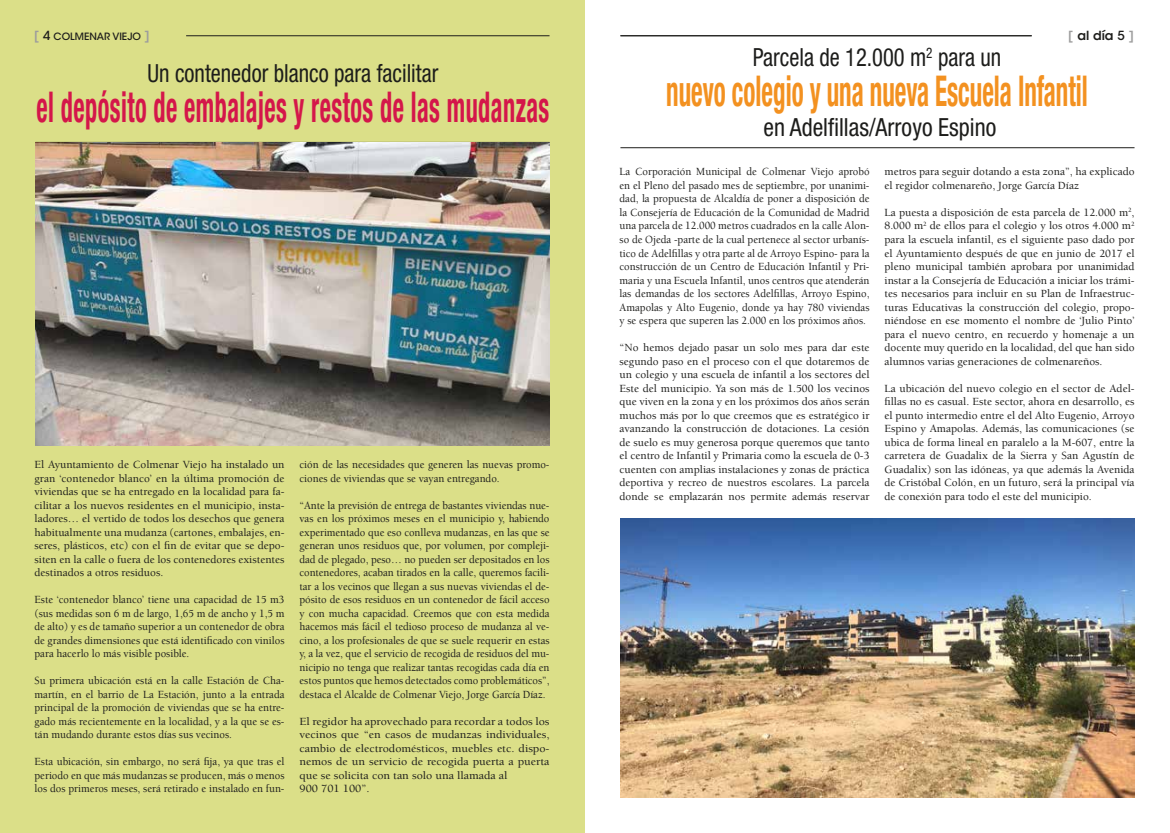
<style>
.page{position:relative;width:1170px;height:833px;background:#fff}
.page>*{position:absolute;margin:0;border:0;box-sizing:border-box;transform-origin:0 0}
.t1{font:700 condensed 42.5px "Helvetica Neue LT Std";letter-spacing:.02em;color:#d4164a;scale:.57 1}
.t2{font:700 condensed 42.5px "Helvetica Neue LT Std";color:#f39120;scale:.59 1}
.t3{font:condensed 25px "Helvetica Neue LT Std";color:#1d1d1b;scale:.9 1}
.t4{font:condensed 25px "Helvetica Neue LT Std";color:#1d1d1b;scale:.95 1}
.t5{font:600 12.5px "ITC Avant Garde Std";color:#1d1d1b}
.t6{font:500 11.25px/13.5px "Berkeley Std";color:#1d1d1b;text-align:justify;scale:.95 1}
.t7{font:500 11.25px/13.5px "Berkeley Std";color:#1d1d1b;text-align:justify}
.t8{font:500 11.25px/13.5px "Berkeley Std";color:#1d1d1b;scale:1.06 1}
.t9{font:500 10px "ITC Avant Garde Std";color:#1d1d1b}
.s1{font-weight:600;font-size:12.5px;color:#9d9d9d}
.s2{font-size:12.5px}
.s3{color:#9d9d9d}
.s4{font-weight:500}
</style>
<div class="page">
<div style="left:0;top:0;width:585px;height:833px;background:#dbdf88"></div>
<hr style="left:186px;top:35px;width:363px;height:1px;background:#1d1d1b">
<hr style="left:620px;top:35px;width:411px;height:1px;background:#1d1d1b">
<hr style="left:35px;top:142px;width:514px;height:1px;background:#1d1d1b">
<hr style="left:620px;top:147px;width:514px;height:1px;background:#1d1d1b">
<img style="left:36px;top:142px;width:513px;height:304px">
<img style="left:620px;top:519px;width:514px;height:278px">
<p class="t9" style="left:34px;top:30px;width:118px"><span class="s1">[</span> <span class="s2">4</span> COLMENAR VIEJO <span class="s1">]</span></p>
<p class="t5" style="left:1067px;top:28px;width:68px"><span class="s3">[</span> al día <span class="s4">5</span> <span class="s3">]</span></p>
<h2 class="t3" style="left:147px;top:59px;width:324px">Un contenedor blanco para facilitar</h2>
<h1 class="t1" style="left:36px;top:81px;width:901px">el depósito de embalajes y restos de las mudanzas</h1>
<h2 class="t3" style="left:752px;top:43px;width:278px">Parcela de 12.000 m<sup>2</sup> para un</h2>
<h1 class="t2" style="left:666px;top:66px;width:716px">nuevo colegio y una nueva Escuela Infantil</h1>
<h2 class="t4" style="left:763px;top:113px;width:247px">en Adelfillas/Arroyo Espino</h2>
<p class="t6" style="left:619px;top:165px;width:265px">La Corporación Municipal de Colmenar Viejo aprobó en el Pleno del pasado mes de septiembre, por unanimi&shy;dad, la propuesta de Alcaldía de poner a disposición de la Consejería de Educación de la Comunidad de Madrid una parcela de 12.000 metros cuadrados en la calle Alon&shy;so de Ojeda -parte de la cual pertenece al sector urbanís&shy;tico de Adelfillas y otra parte al de Arroyo Espino- para la construcción de un Centro de Educación Infantil y Pri&shy;maria y una Escuela Infantil, unos centros que atenderán las demandas de los sectores Adelfillas, Arroyo Espino, Amapolas y Alto Eugenio, donde ya hay 780 viviendas y se espera que superen las 2.000 en los próximos años.</p>
<p class="t7" style="left:619px;top:341px;width:251px">“No hemos dejado pasar un solo mes para dar este segundo paso en el proceso con el que dotaremos de un colegio y una escuela de infantil a los sectores del Este del municipio. Ya son más de 1.500 los vecinos que viven en la zona y en los próximos dos años serán muchos más por lo que creemos que es estratégico ir avanzando la construcción de dotaciones. La cesión de suelo es muy generosa porque queremos que tanto el centro de Infantil y Primaria como la escuela de 0-3 cuenten con amplias instalaciones y zonas de práctica deportiva y recreo de nuestros escolares. La parcela donde se emplazarán nos permite además reservar</p>
<p class="t7" style="left:884px;top:165px;width:251px">metros para seguir dotando a esta zona”, ha explicado el regidor colmenareño, Jorge García Díaz</p>
<p class="t7" style="left:884px;top:206px;width:251px">La puesta a disposición de esta parcela de 12.000 m<sup>2</sup>, 8.000 m<sup>2</sup> de ellos para el colegio y los otros 4.000 m<sup>2 </sup>para la escuela infantil, es el siguiente paso dado por el Ayuntamiento después de que en junio de 2017 el pleno municipal también aprobara por unanimidad instar a la Consejería de Educación a iniciar los trámi&shy;tes necesarios para incluir en su Plan de Infraestruc&shy;turas Educativas la construcción del colegio, propo&shy;niéndose en ese momento el nombre de ‘Julio Pinto’ para el nuevo centro, en recuerdo y homenaje a un docente muy querido en la localidad, del que han sido alumnos varias generaciones de colmenareños.</p>
<p class="t7" style="left:884px;top:381px;width:251px">La ubicación del nuevo colegio en el sector de Adel&shy;fillas no es casual. Este sector, ahora en desarrollo, es el punto intermedio entre el del Alto Eugenio, Arroyo Espino y Amapolas. Además, las comunicaciones (se ubica de forma lineal en paralelo a la M-607, entre la carretera de Guadalix de la Sierra y San Agustín de Guadalix) son las idóneas, ya que además la Avenida de Cristóbal Colón, en un futuro, será la principal vía de conexión para todo el este del municipio.</p>
<p class="t7" style="left:35px;top:458px;width:251px">El Ayuntamiento de Colmenar Viejo ha instalado un gran ‘contenedor blanco’ en la última promoción de viviendas que se ha entregado en la localidad para fa&shy;cilitar a los nuevos residentes en el municipio, insta&shy;ladores… el vertido de todos los desechos que genera habitualmente una mudanza (cartones, embalajes, en&shy;seres, plásticos, etc) con el fin de evitar que se depo&shy;siten en la calle o fuera de los contenedores existentes destinados a otros residuos.</p>
<p class="t6" style="left:35px;top:593px;width:265px">Este ‘contenedor blanco’ tiene una capacidad de 15 m3 (sus medidas son 6 m de largo, 1,65 m de ancho y 1,5 m de alto) y es de tamaño superior a un contenedor de obra de grandes dimensiones que está identificado con vinilos para hacerlo lo más visible posible.</p>
<p class="t6" style="left:35px;top:674px;width:264px">Su primera ubicación está en la calle Estación de Cha&shy;martín, en el barrio de La Estación, junto a la entrada principal de la promoción de viviendas que se ha entre&shy;gado más recientemente en la localidad, y a la que se es&shy;tán mudando durante estos días sus vecinos.</p>
<p class="t6" style="left:35px;top:755px;width:265px">Esta ubicación, sin embargo, no será fija, ya que tras el periodo en que más mudanzas se producen, más o menos los dos primeros meses, será retirado e instalado en fun-</p>
<p class="t6" style="left:299px;top:458px;width:264px">ción de las necesidades que generen las nuevas promo&shy;ciones de viviendas que se vayan entregando.</p>
<p class="t6" style="left:299px;top:499px;width:265px">“Ante la previsión de entrega de bastantes viviendas nue&shy;vas en los próximos meses en el municipio y, habiendo experimentado que eso conlleva mudanzas, en las que se generan unos residuos que, por volumen, por compleji&shy;dad de plegado, peso… no pueden ser depositados en los contenedores, acaban tirados en la calle, queremos facili&shy;tar a los vecinos que llegan a sus nuevas viviendas el de&shy;pósito de esos residuos en un contenedor de fácil acceso y con mucha capacidad. Creemos que con esta medida hacemos más fácil el tedioso proceso de mudanza al ve&shy;cino, a los profesionales de que se suele requerir en estas y, a la vez, que el servicio de recogida de residuos del mu&shy;nicipio no tenga que realizar tantas recogidas cada día en estos puntos que hemos detectados como problemáticos”, destaca el Alcalde de Colmenar Viejo, Jorge García Díaz.</p>
<p class="t8" style="left:299px;top:715px;width:237px">El regidor ha aprovechado para recordar a todos los vecinos que “en casos de mudanzas individuales, cambio de electrodomésticos, muebles etc. dispo&shy;nemos de un servicio de recogida puerta a puerta que se solicita con tan solo una llamada al<br>900 701 100”.</p>
</div>
